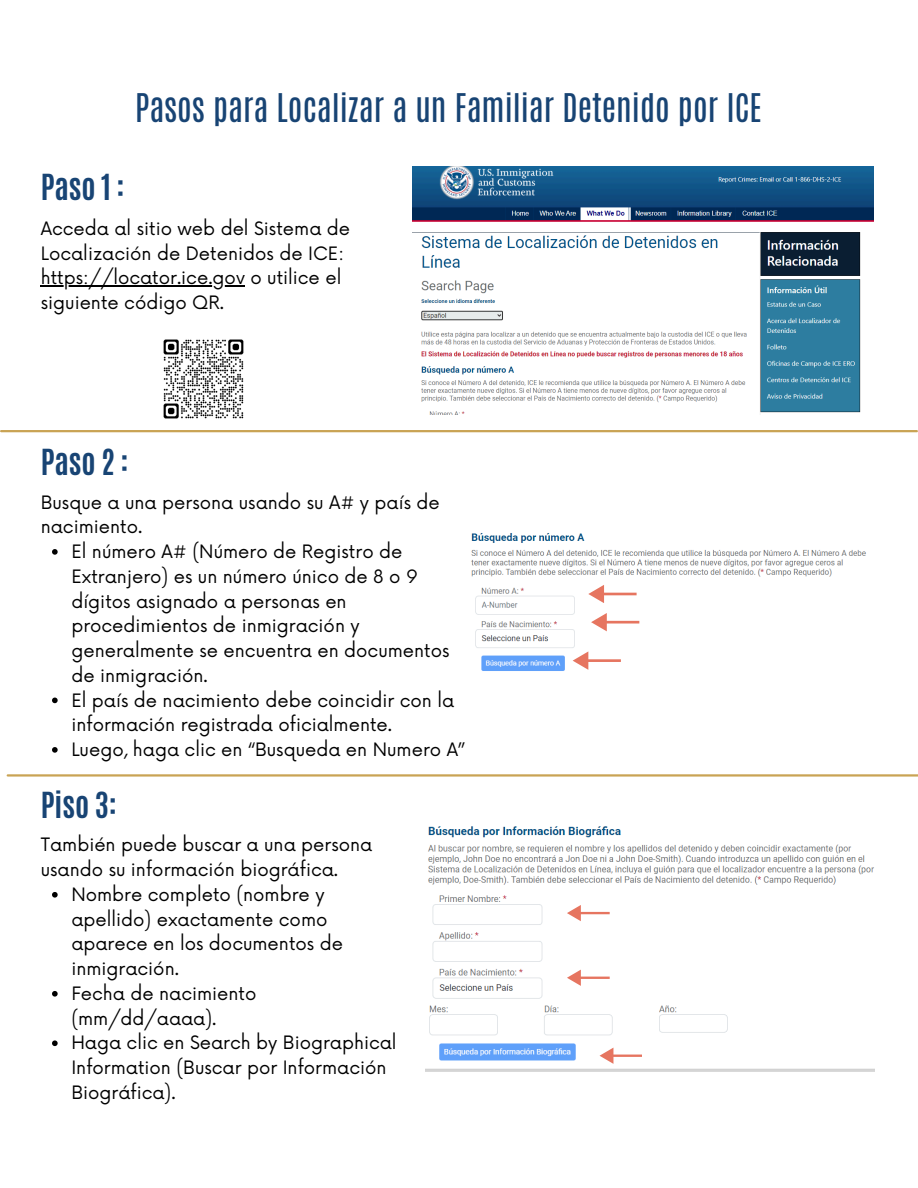
<style>
.page{position:relative;width:918px;height:1188px;background:#fff}
.page>*{position:absolute;margin:0;border:0;box-sizing:border-box;transform-origin:0 0}
.t1{font:33px "Antonio";color:#184474}
.t2{font:700 30px "Antonio";color:#184474}
.t3{font:18px/24.8px "Now";color:#000}
</style>
<div class="page">
<hr style="left:1px;top:430px;width:916px;height:2px;background:#c9a354">
<img style="left:471px;top:533px;width:395px;height:138px">
<img style="left:425px;top:826px;width:449px;height:246px">
<svg style="left:52px;top:549px;width:6px;height:6px"></svg>
<svg style="left:52px;top:698px;width:6px;height:5px"></svg>
<svg style="left:52px;top:747px;width:6px;height:6px"></svg>
<hr style="left:8px;top:774px;width:910px;height:3px;background:#c9a354">
<svg style="left:588px;top:585px;width:49px;height:18px"></svg>
<svg style="left:591px;top:613px;width:48px;height:18px"></svg>
<svg style="left:573px;top:651px;width:48px;height:19px"></svg>
<svg style="left:567px;top:905px;width:43px;height:16px"></svg>
<svg style="left:567px;top:970px;width:43px;height:16px"></svg>
<svg style="left:600px;top:1048px;width:42px;height:16px"></svg>
<img style="left:413px;top:167px;width:461px;height:247px">
<img style="left:163px;top:339px;width:81px;height:80px">
<svg style="left:52px;top:892px;width:6px;height:6px"></svg>
<svg style="left:52px;top:991px;width:6px;height:6px"></svg>
<svg style="left:52px;top:1040px;width:6px;height:6px"></svg>
<hr style="left:41px;top:286px;width:204px;height:1px;background:#000">
<p class="t1" style="left:135px;top:84px;width:629px">Pasos para Localizar a un Familiar Detenido por ICE</p>
<p class="t2" style="left:41px;top:166px;width:85px">Paso 1 :</p>
<p class="t3" style="left:41px;top:217px;width:311px">Acceda al sitio web del Sistema de<br>Localización de Detenidos de ICE:</p>
<h1 class="t3" style="left:41px;top:266px;width:302px">https://locator.ice.gov o utilice el siguiente código QR.</h1>
<p class="t2" style="left:41px;top:441px;width:89px">Paso 2 :</p>
<h2 class="t3" style="left:41px;top:491px;width:401px">Busque a una persona usando su A# y país de nacimiento.</h2>
<p class="t3" style="left:71px;top:540px;width:380px">El número A# (Número de Registro de<br>Extranjero) es un número único de 8 o 9 dígitos asignado a personas en procedimientos de inmigración y generalmente se encuentra en documentos de inmigración.</p>
<h1 class="t3" style="left:71px;top:689px;width:384px">El país de nacimiento debe coincidir con la información registrada oficialmente.</h1>
<p class="t3" style="left:71px;top:738px;width:395px">Luego, haga clic en “Busqueda en Numero A”</p>
<p class="t2" style="left:41px;top:783px;width:78px">Piso 3:</p>
<p class="t3" style="left:41px;top:834px;width:333px">También puede buscar a una persona usando su información biográfica.</p>
<p class="t3" style="left:71px;top:883px;width:273px">Nombre completo (nombre y apellido) exactamente como aparece en los documentos de inmigración.</p>
<h1 class="t3" style="left:71px;top:982px;width:187px">Fecha de nacimiento (mm/dd/aaaa).</h1>
<p class="t3" style="left:71px;top:1032px;width:327px">Haga clic en Search by Biographical<br>Information (Buscar por Información<br>Biográfica).</p>
</div>
